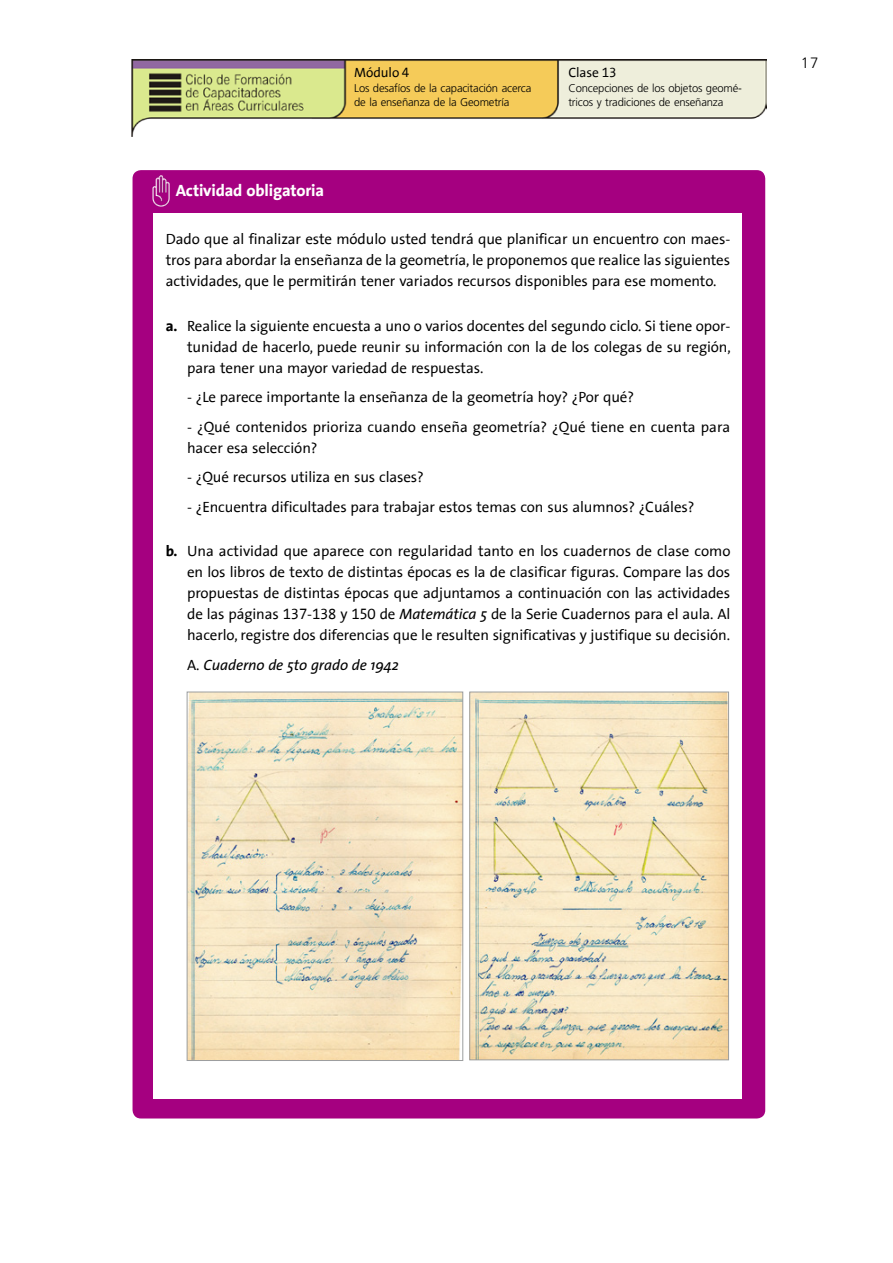
<style>
.page{position:relative;width:893px;height:1263px;background:#fff}
.page>*{position:absolute;margin:0;border:0;box-sizing:border-box;transform-origin:0 0}
.texto_comun{font:16.5px "The Sans TASA Bold";letter-spacing:-.01em;color:#fff}
.texto_recuadro{font:15px/21px "The Sans TASA";letter-spacing:-.005em;color:#000;text-align:justify}
.texto_recuadro-2{font:italic 15px "The Sans";letter-spacing:-.005em;color:#000}
.t1{font:300 15px "Frutiger";color:#000}
.t2{font:13.5px "The Sans TASA";letter-spacing:-.005em;color:#000}
.t3{font:300 11.25px/13.5px "Frutiger";letter-spacing:-.015em;color:#000}
.s1{font-family:"The Sans TASA Bold"}
.s2{font-family:"The Sans";font-style:italic}
.s3{font-family:"The Sans TASA";font-style:normal}
</style>
<div class="page">
<div style="left:133px;top:170px;width:632px;height:948px;background:#a50080;border-radius:9px"></div>
<div style="left:154px;top:213px;width:588px;height:885px;background:#fff"></div>
<img style="left:153px;top:176px;width:17px;height:30px">
<img style="left:471px;top:694px;width:256px;height:364px">
<div style="left:469px;top:692px;width:260px;height:368px;border:1px solid #9c9e9f"></div>
<img style="left:189px;top:694px;width:272px;height:365px">
<div style="left:187px;top:692px;width:276px;height:369px;border:1px solid #9c9e9f"></div>
<img style="left:132px;top:60px;width:635px;height:77px">
<p class="t2" style="left:354px;top:66px;width:57px">Módulo 4</p>
<p class="t2" style="left:568px;top:66px;width:50px">Clase 13</p>
<p class="t3" style="left:354px;top:81px;width:179px">Los desafíos de la capacitación acerca de la enseñanza de la Geometría</p>
<p class="t3" style="left:568px;top:81px;width:175px">Concepciones de los objetos geomé&shy;tricos y tradiciones de enseñanza</p>
<p class="texto_comun" style="left:176px;top:182px;width:150px">Actividad obligatoria</p>
<p class="texto_recuadro" style="left:166px;top:229px;width:566px">Dado que al finalizar este módulo usted tendrá que planificar un encuentro con maes&shy;tros para abordar la enseñanza de la geometría, le proponemos que realice las siguientes actividades, que le permitirán tener variados recursos disponibles para ese momento.</p>
<p class="texto_recuadro" style="left:187px;top:316px;width:545px;text-indent:-21px"><span class="s1">a.</span> Realice la siguiente encuesta a uno o varios docentes del segundo ciclo. Si tiene opor&shy;tunidad de hacerlo, puede reunir su información con la de los colegas de su región, para tener una mayor variedad de respuestas.</p>
<p class="texto_recuadro" style="left:187px;top:387px;width:448px">- ¿Le parece importante la enseñanza de la geometría hoy? ¿Por qué?</p>
<p class="texto_recuadro" style="left:187px;top:417px;width:544px">- ¿Qué contenidos prioriza cuando enseña geometría? ¿Qué tiene en cuenta para hacer esa selección?</p>
<p class="texto_recuadro" style="left:187px;top:467px;width:238px">- ¿Qué recursos utiliza en sus clases?</p>
<p class="texto_recuadro" style="left:187px;top:497px;width:509px">- ¿Encuentra dificultades para trabajar estos temas con sus alumnos? ¿Cuáles?</p>
<p class="texto_recuadro" style="left:187px;top:541px;width:545px;text-indent:-21px"><span class="s1">b.</span> Una actividad que aparece con regularidad tanto en los cuadernos de clase como en los libros de texto de distintas épocas es la de clasificar figuras. Compare las dos propuestas de distintas épocas que adjuntamos a continuación con las actividades de las páginas 137-138 y 150 de <span class="s2">Matemática 5</span> de la Serie Cuadernos para el aula. Al hacerlo, registre dos diferencias que le resulten significativas y justifique su decisión.</p>
<p class="texto_recuadro-2" style="left:187px;top:652px;width:213px"><span class="s3">A.</span> Cuaderno de 5to grado de 1942</p>
<p class="t1" style="left:801px;top:54px;width:19px">17</p>
</div>
